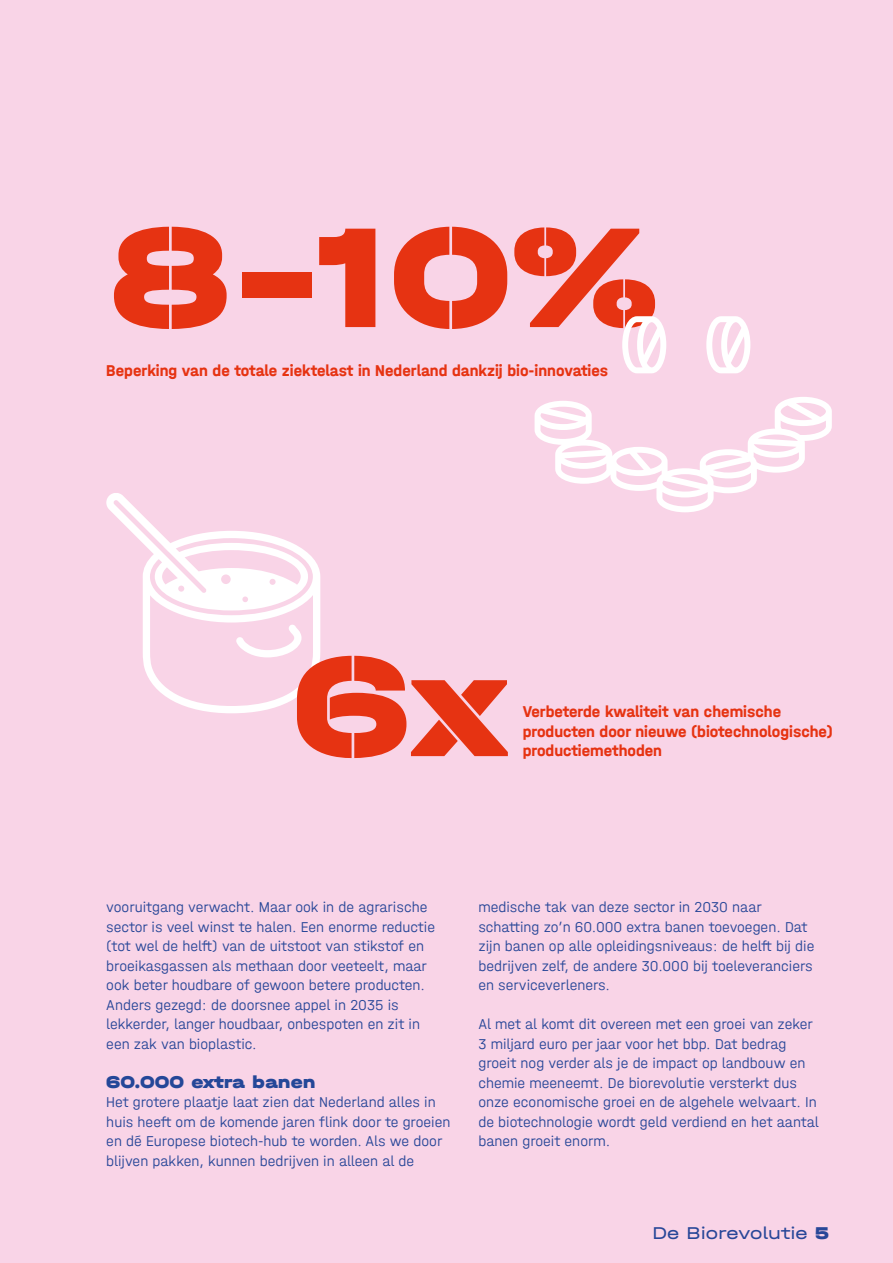
<style>
.page{position:relative;width:893px;height:1263px;background:#f9d4e7}
.page>*{position:absolute;margin:0;border:0;box-sizing:border-box;transform-origin:0 0}
.t1{font:150px "Halvar Stncl Breit Blk Min G";color:#e63312}
.t2{font:900 18px "Halvar Breit";color:#244798}
.t3{font:18px "Halvar Breit";color:#284798}
.t4{font:700 16.5px/19.5px "Halvar Mittel";color:#e63312}
.t5{font:300 15px/19.5px "Halvar Mittel";color:#284798}
.s1{font-weight:900}
</style>
<div class="page">
<svg style="left:106px;top:493px;width:214px;height:220px"></svg>
<svg style="left:236px;top:624px;width:66px;height:33px"></svg>
<svg style="left:535px;top:397px;width:297px;height:115px"></svg>
<svg style="left:622px;top:316px;width:44px;height:57px"></svg>
<svg style="left:706px;top:316px;width:44px;height:57px"></svg>
<h1 class="t1" style="left:106px;top:180px;width:553px">8-10%</h1>
<p class="t4" style="left:106px;top:360px;width:503px">Beperking van de totale ziektelast in Nederland dankzij bio-innovaties</p>
<h1 class="t1" style="left:292px;top:609px;width:218px">6x</h1>
<p class="t4" style="left:523px;top:701px;width:312px">Verbeterde kwaliteit van chemische producten door nieuwe (biotechnologische) productiemethoden</p>
<p class="t5" style="left:106px;top:897px;width:330px">vooruitgang verwacht. Maar ook in de agrarische sector is veel winst te halen. Een enorme reductie (tot wel de helft) van de uitstoot van stikstof en broeikasgassen als methaan door veeteelt, maar ook beter houdbare of gewoon betere producten.<br>Anders gezegd: de doorsnee appel in 2035 is lekkerder, langer houdbaar, onbespoten en zit in een zak van bioplastic.</p>
<p class="t2" style="left:106px;top:1070px;width:211px">60.000 extra banen</p>
<p class="t5" style="left:106px;top:1092px;width:346px">Het grotere plaatje laat zien dat Nederland alles in huis heeft om de komende jaren flink door te groeien en dé Europese biotech-hub te worden. Als we door blijven pakken, kunnen bedrijven in alleen al de</p>
<p class="t5" style="left:478px;top:897px;width:337px">medische tak van deze sector in 2030 naar schatting zo’n 60.000 extra banen toevoegen. Dat zijn banen op alle opleidingsniveaus: de helft bij die bedrijven zelf, de andere 30.000 bij toeleveranciers en serviceverleners.</p>
<p class="t5" style="left:478px;top:1014px;width:342px">Al met al komt dit overeen met een groei van zeker 3 miljard euro per jaar voor het bbp. Dat bedrag groeit nog verder als je de impact op landbouw en chemie meeneemt. De biorevolutie versterkt dus onze economische groei en de algehele welvaart. In de biotechnologie wordt geld verdiend en het aantal banen groeit enorm.</p>
<p class="t3" style="left:652px;top:1222px;width:178px">De Biorevolutie <span class="s1">5</span></p>
</div>
